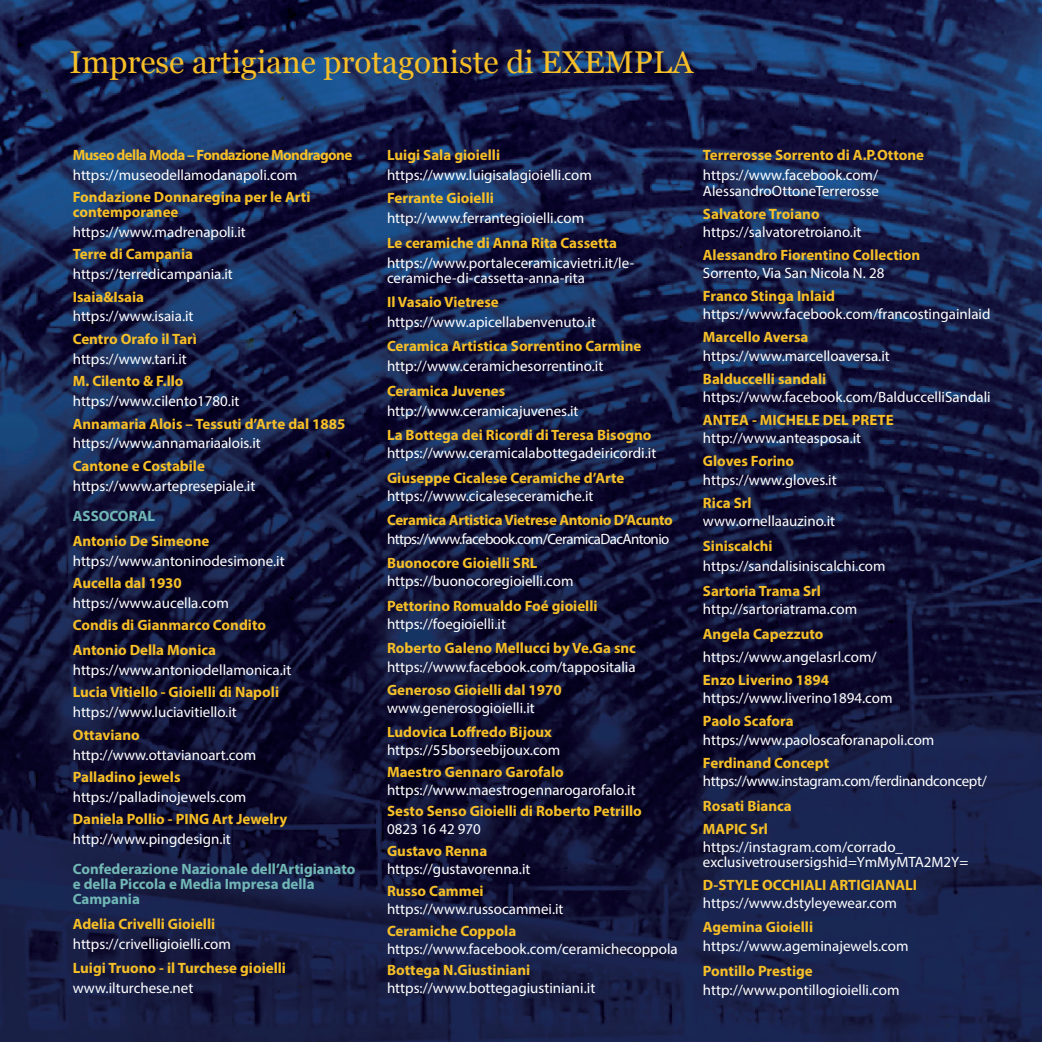
<style>
.page{position:relative;width:1042px;height:1042px;background:#fff}
.page>*{position:absolute;margin:0;border:0;box-sizing:border-box;transform-origin:0 0}
.t1{font:31.5px "Georgia";color:#f6bf27}
.t2{font:15.05px/15.2px "Myriad Pro";color:#fff}
.t3{font:700 15.05px/22.9px "Myriad Pro";color:#f6bf27}
.t4{font:700 15.05px/14.9px "Myriad Pro";color:#71b8b6}
.t5{font:15.05px "Myriad Pro";letter-spacing:-.02em;color:#fff}
.t6{font:15.05px "Myriad Pro";letter-spacing:-.04em;color:#fff}
.t7{font:700 15.05px "Myriad Pro";letter-spacing:-.02em;color:#f6bf27}
.t8{font:700 15.05px "Myriad Pro";letter-spacing:-.04em;color:#f6bf27}
.t9{font:700 14.88px "Myriad Pro";color:#f6bf27}
.t10{font:14.88px "Myriad Pro";color:#fff}
.s1{font-weight:700;color:#f3c028}
.s2{font-weight:700;color:#f6bf27}
</style>
<div class="page">
<img style="left:0;top:0;width:1042px;height:1042px">
<h1 class="t1" style="left:69px;top:40px;width:625px">Imprese artigiane protagoniste di EXEMPLA</h1>
<p class="t8" style="left:73px;top:145px;width:281px">Museo della Moda – Fondazione Mondragone</p>
<p class="t2" style="left:73px;top:167px;width:226px">https://museodellamodanapoli.com</p>
<p class="t3" style="left:73px;top:189px;width:239px;line-height:14.9px">Fondazione Donnaregina per le Arti contemporanee</p>
<p class="t2" style="left:73px;top:224px;width:175px">https://www.madrenapoli.it</p>
<p class="t3" style="left:73px;top:242px;width:122px">Terre di Campania</p>
<p class="t2" style="left:73px;top:266px;width:162px">https://terredicampania.it</p>
<p class="t3" style="left:73px;top:285px;width:73px">Isaia&amp;Isaia</p>
<p class="t2" style="left:73px;top:308px;width:122px">https://www.isaia.it</p>
<p class="t3" style="left:73px;top:327px;width:126px">Centro Orafo il Tarì</p>
<p class="t2" style="left:73px;top:351px;width:116px">https://www.tari.it</p>
<p class="t3" style="left:73px;top:369px;width:112px">M. Cilento &amp; F.llo</p>
<p class="t2" style="left:73px;top:393px;width:168px">https://www.cilento1780.it</p>
<p class="t3" style="left:73px;top:411px;width:274px">Annamaria Alois – Tessuti d’Arte dal 1885</p>
<p class="t2" style="left:73px;top:435px;width:190px">https://www.annamariaalois.it</p>
<p class="t3" style="left:73px;top:454px;width:134px">Cantone e Costabile</p>
<p class="t2" style="left:73px;top:478px;width:184px">https://www.artepresepiale.it</p>
<p class="t4" style="left:73px;top:508px;width:84px">ASSOCORAL</p>
<p class="t3" style="left:73px;top:528px;width:138px">Antonio De Simeone</p>
<p class="t2" style="left:73px;top:552px;width:213px">https://www.antoninodesimone.it</p>
<p class="t3" style="left:73px;top:571px;width:111px">Aucella dal 1930</p>
<p class="t2" style="left:73px;top:595px;width:158px">https://www.aucella.com</p>
<p class="t3" style="left:73px;top:612px;width:195px;line-height:24.8px">Condis di Gianmarco Condito<br>Antonio Della Monica</p>
<p class="t2" style="left:73px;top:662px;width:220px">https://www.antoniodellamonica.it</p>
<p class="t3" style="left:73px;top:680px;width:208px">Lucia Vitiello - Gioielli di Napoli</p>
<p class="t2" style="left:73px;top:704px;width:166px">https://www.luciavitiello.it</p>
<p class="t3" style="left:73px;top:723px;width:68px">Ottaviano</p>
<p class="t2" style="left:73px;top:747px;width:185px">http://www.ottavianoart.com</p>
<p class="t3" style="left:73px;top:765px;width:109px">Palladino jewels</p>
<p class="t2" style="left:73px;top:789px;width:175px">https://palladinojewels.com</p>
<p class="t3" style="left:73px;top:807px;width:216px">Daniela Pollio - PING Art Jewelry</p>
<p class="t2" style="left:73px;top:831px;width:160px">http://www.pingdesign.it</p>
<p class="t4" style="left:73px;top:861px;width:284px">Confederazione Nazionale dell’Artigianato e della Piccola e Media Impresa della<br>Campania</p>
<p class="t3" style="left:73px;top:912px;width:144px">Adelia Crivelli Gioielli</p>
<p class="t2" style="left:73px;top:936px;width:160px">https://crivelligioielli.com</p>
<p class="t3" style="left:73px;top:956px;width:215px">Luigi Truono - il Turchese gioielli</p>
<p class="t2" style="left:73px;top:980px;width:122px">www.ilturchese.net</p>
<p class="t3" style="left:387px;top:143px;width:115px">Luigi Sala gioielli</p>
<p class="t2" style="left:387px;top:167px;width:206px">https://www.luigisalagioielli.com</p>
<p class="t3" style="left:387px;top:186px;width:108px">Ferrante Gioielli</p>
<p class="t2" style="left:387px;top:210px;width:199px">http://www.ferrantegioielli.com</p>
<p class="t3" style="left:387px;top:231px;width:231px">Le ceramiche di Anna Rita Cassetta</p>
<p class="t2" style="left:387px;top:255px;width:249px">https://www.portaleceramicavietri.it/le&shy;ceramiche-di-cassetta-anna-rita</p>
<p class="t3" style="left:387px;top:290px;width:113px">Il Vasaio Vietrese</p>
<p class="t2" style="left:387px;top:314px;width:210px">https://www.apicellabenvenuto.it</p>
<p class="t3" style="left:387px;top:334px;width:256px">Ceramica Artistica Sorrentino Carmine</p>
<p class="t2" style="left:387px;top:358px;width:218px">http://www.ceramichesorrentino.it</p>
<p class="t3" style="left:387px;top:379px;width:120px">Ceramica Juvenes</p>
<p class="t2" style="left:387px;top:403px;width:193px">http://www.ceramicajuvenes.it</p>
<p class="t3" style="left:387px;top:423px;width:266px">La Bottega dei Ricordi di Teresa Bisogno</p>
<p class="t2" style="left:387px;top:445px;width:271px">https://www.ceramicalabottegadeiricordi.it</p>
<p class="t3" style="left:387px;top:466px;width:239px">Giuseppe Cicalese Ceramiche d’Arte</p>
<p class="t2" style="left:387px;top:488px;width:208px">https://www.cicaleseceramiche.it</p>
<p class="t7" style="left:387px;top:510px;width:287px">Ceramica Artistica Vietrese Antonio D’Acunto</p>
<p class="t6" style="left:387px;top:529px;width:284px">https://www.facebook.com/CeramicaDacAntonio</p>
<p class="t3" style="left:387px;top:551px;width:152px">Buonocore Gioielli SRL</p>
<p class="t2" style="left:387px;top:573px;width:188px">https://buonocoregioielli.com</p>
<p class="t3" style="left:387px;top:593px;width:212px">Pettorino Romualdo Foé gioielli</p>
<p class="t2" style="left:387px;top:616px;width:120px">https://foegioielli.it</p>
<p class="t3" style="left:387px;top:636px;width:250px">Roberto Galeno Mellucci by Ve.Ga snc</p>
<p class="t2" style="left:387px;top:654px;width:250px;line-height:23.4px">https://www.facebook.com/tappositalia<br><span class="s1">Generoso Gi</span><span class="s2">oielli dal 1970</span></p>
<p class="t2" style="left:387px;top:700px;width:149px">www.generosogioielli.it</p>
<p class="t9" style="left:387px;top:722px;width:166px">Ludovica Loffredo Bijoux</p>
<p class="t2" style="left:387px;top:742px;width:175px">https://55borseebijoux.com</p>
<p class="t3" style="left:387px;top:759px;width:178px">Maestro Gennaro Garofalo</p>
<p class="t2" style="left:387px;top:781px;width:250px">https://www.maestrogennarogarofalo.it</p>
<p class="t3" style="left:387px;top:799px;width:256px">Sesto Senso Gioielli di Roberto Petrillo</p>
<p class="t2" style="left:387px;top:821px;width:95px">0823 16 42 970</p>
<p class="t3" style="left:387px;top:839px;width:102px">Gustavo Renna</p>
<p class="t2" style="left:387px;top:861px;width:145px">https://gustavorenna.it</p>
<p class="t3" style="left:387px;top:879px;width:98px">Russo Cammei</p>
<p class="t2" style="left:387px;top:901px;width:178px">https://www.russocammei.it</p>
<p class="t3" style="left:387px;top:918px;width:131px">Ceramiche Coppola</p>
<p class="t2" style="left:387px;top:940px;width:292px">https://www.facebook.com/ceramichecoppola</p>
<p class="t3" style="left:387px;top:958px;width:145px">Bottega N.Giustiniani</p>
<p class="t2" style="left:387px;top:980px;width:210px">https://www.bottegagiustiniani.it</p>
<p class="t3" style="left:703px;top:143px;width:223px">Terrerosse Sorrento di A.P.Ottone</p>
<p class="t2" style="left:703px;top:167px;width:178px">https://www.facebook.com/<br>AlessandroOttoneTerrerosse</p>
<p class="t3" style="left:703px;top:201px;width:118px">Salvatore Troiano</p>
<p class="t2" style="left:703px;top:224px;width:160px">https://salvatoretroiano.it</p>
<p class="t3" style="left:703px;top:243px;width:219px">Alessandro Fiorentino Collection</p>
<p class="t2" style="left:703px;top:265px;width:183px">Sorrento, Via San Nicola N. 28</p>
<p class="t3" style="left:703px;top:284px;width:134px">Franco Stinga Inlaid</p>
<p class="t2" style="left:703px;top:306px;width:289px">https://www.facebook.com/francostingainlaid</p>
<p class="t3" style="left:703px;top:325px;width:107px">Marcello Aversa</p>
<p class="t2" style="left:703px;top:348px;width:188px">https://www.marcelloaversa.it</p>
<p class="t3" style="left:703px;top:367px;width:125px">Balduccelli sandali</p>
<p class="t2" style="left:703px;top:389px;width:289px">https://www.facebook.com/BalduccelliSandali</p>
<p class="t3" style="left:703px;top:408px;width:192px">ANTEA - MICHELE DEL PRETE</p>
<p class="t2" style="left:703px;top:430px;width:160px">http://www.anteasposa.it</p>
<p class="t3" style="left:703px;top:449px;width:93px">Gloves Forino</p>
<p class="t2" style="left:703px;top:472px;width:135px">https://www.gloves.it</p>
<p class="t3" style="left:703px;top:491px;width:50px">Rica Srl</p>
<p class="t2" style="left:703px;top:513px;width:134px">www.ornellaauzino.it</p>
<p class="t9" style="left:703px;top:536px;width:71px">Siniscalchi</p>
<p class="t10" style="left:703px;top:556px;width:184px">https://sandalisiniscalchi.com</p>
<p class="t9" style="left:703px;top:581px;width:120px">Sartoria Trama Srl</p>
<p class="t2" style="left:703px;top:601px;width:156px">http://sartoriatrama.com</p>
<p class="t3" style="left:703px;top:622px;width:122px">Angela Capezzuto</p>
<p class="t2" style="left:703px;top:649px;width:175px">https://www.angelasrl.com/</p>
<p class="t3" style="left:703px;top:668px;width:128px">Enzo Liverino 1894</p>
<p class="t2" style="left:703px;top:690px;width:191px">https://www.liverino1894.com</p>
<p class="t3" style="left:703px;top:709px;width:92px">Paolo Scafora</p>
<p class="t2" style="left:703px;top:732px;width:233px">https://www.paoloscaforanapoli.com</p>
<p class="t3" style="left:703px;top:750px;width:128px">Ferdinand Concept</p>
<p class="t5" style="left:703px;top:771px;width:285px">https://www.instagram.com/ferdinandconcept/</p>
<p class="t3" style="left:703px;top:793px;width:90px">Rosati Bianca<br>MAPIC Srl</p>
<p class="t2" style="left:703px;top:839px;width:267px">https://instagram.com/corrado_ exclusivetrousersigshid=YmMyMTA2M2Y=</p>
<p class="t3" style="left:703px;top:873px;width:216px">D-STYLE OCCHIALI ARTIGIANALI</p>
<p class="t2" style="left:703px;top:895px;width:195px">https://www.dstyleyewear.com</p>
<p class="t3" style="left:703px;top:915px;width:112px">Agemina Gioielli</p>
<p class="t2" style="left:703px;top:938px;width:207px">https://www.ageminajewels.com</p>
<p class="t3" style="left:703px;top:958px;width:111px">Pontillo Prestige</p>
<p class="t2" style="left:703px;top:982px;width:198px">http://www.pontillogioielli.com</p>
</div>
